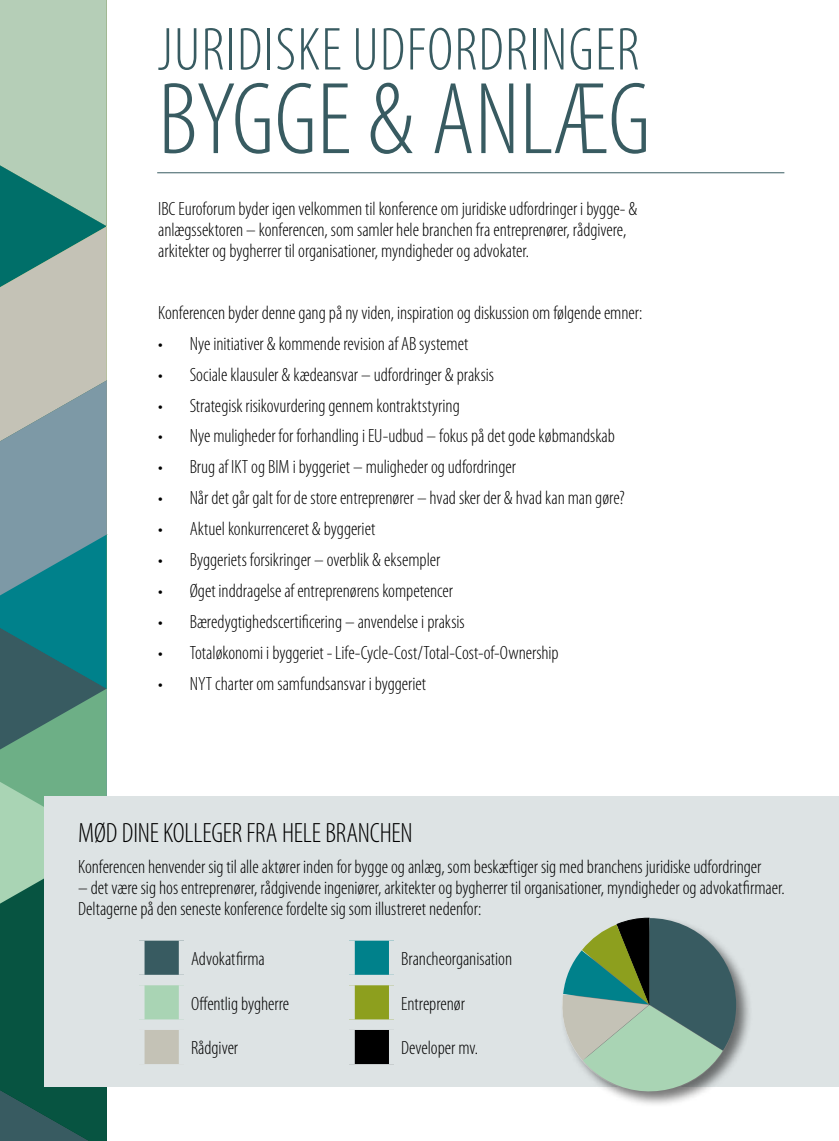
<style>
.page{position:relative;width:839px;height:1141px;background:#fff}
.page>*{position:absolute;margin:0;border:0;box-sizing:border-box;transform-origin:0 0}
.t1{font:300 condensed 103.25px "Myriad Pro";color:#385b61}
.t2{font:300 condensed 61.25px "Myriad Pro";letter-spacing:.02em;color:#385b61}
.t3{font:300 condensed 28px "Myriad Pro";letter-spacing:-.005em;color:#000}
.t4{font:300 condensed 19.25px/21px "Myriad Pro";letter-spacing:-.005em;color:#000}
</style>
<div class="page">
<svg style="left:0;top:0;width:107px;height:1141px;background:#6d9c92"></svg>
<div style="left:45px;top:796px;width:793px;height:290px;background:#dde3e4"></div>
<hr style="left:157px;top:172px;width:627px;height:1px;background:#385b61">
<div style="left:560px;top:916px;width:192px;height:192px;background:#000;opacity:.53"></div>
<svg style="left:560px;top:917px;width:176px;height:186px"></svg>
<div style="left:139px;top:935px;width:45px;height:45px;background:#385b61"></div>
<div style="left:349px;top:935px;width:45px;height:45px;background:#00818b"></div>
<div style="left:139px;top:980px;width:45px;height:45px;background:#a9d4b4"></div>
<div style="left:349px;top:980px;width:45px;height:45px;background:#8d9f1e"></div>
<div style="left:139px;top:1025px;width:45px;height:44px;background:#c4c2b6"></div>
<div style="left:349px;top:1025px;width:45px;height:44px;background:#000"></div>
<div style="left:134px;top:930px;width:55px;height:11px;background:#dde3e4"></div>
<div style="left:134px;top:941px;width:10px;height:34px;background:#dde3e4"></div>
<div style="left:179px;top:941px;width:10px;height:34px;background:#dde3e4"></div>
<div style="left:134px;top:975px;width:55px;height:10px;background:#dde3e4"></div>
<div style="left:134px;top:985px;width:10px;height:34px;background:#dde3e4"></div>
<div style="left:179px;top:985px;width:10px;height:34px;background:#dde3e4"></div>
<div style="left:134px;top:1019px;width:55px;height:11px;background:#dde3e4"></div>
<div style="left:134px;top:1030px;width:10px;height:34px;background:#dde3e4"></div>
<div style="left:179px;top:1030px;width:10px;height:34px;background:#dde3e4"></div>
<div style="left:134px;top:1064px;width:55px;height:11px;background:#dde3e4"></div>
<div style="left:344px;top:985px;width:11px;height:34px;background:#dde3e4"></div>
<div style="left:389px;top:985px;width:10px;height:34px;background:#dde3e4"></div>
<div style="left:344px;top:1019px;width:55px;height:11px;background:#dde3e4"></div>
<div style="left:344px;top:1030px;width:11px;height:34px;background:#dde3e4"></div>
<div style="left:389px;top:1030px;width:10px;height:34px;background:#dde3e4"></div>
<div style="left:344px;top:1064px;width:55px;height:11px;background:#dde3e4"></div>
<div style="left:344px;top:930px;width:55px;height:11px;background:#dde3e4"></div>
<div style="left:344px;top:941px;width:11px;height:34px;background:#dde3e4"></div>
<div style="left:389px;top:941px;width:10px;height:34px;background:#dde3e4"></div>
<div style="left:344px;top:975px;width:55px;height:10px;background:#dde3e4"></div>
<h2 class="t2" style="left:157px;top:13px;width:483px">JURIDISKE UDFORDRINGER</h2>
<h1 class="t1" style="left:158px;top:58px;width:494px">BYGGE &amp; ANLÆG</h1>
<p class="t4" style="left:158px;top:198px;width:481px">IBC Euroforum byder igen velkommen til konference om juridiske udfordringer i bygge- &amp; anlægssektoren – konferencen, som samler hele branchen fra entreprenører, rådgivere, arkitekter og bygherrer til organisationer, myndigheder og advokater.</p>
<p class="t4" style="left:158px;top:302px;width:485px">Konferencen byder denne gang på ny viden, inspiration og diskussion om følgende emner:</p>
<p class="t4" style="left:158px;top:333px;width:311px">• Nye initiativer &amp; kommende revision af AB systemet</p>
<p class="t4" style="left:158px;top:364px;width:337px">• Sociale klausuler &amp; kædeansvar – udfordringer &amp; praksis</p>
<p class="t4" style="left:158px;top:395px;width:303px">• Strategisk risikovurdering gennem kontraktstyring</p>
<p class="t4" style="left:158px;top:425px;width:458px">• Nye muligheder for forhandling i EU-udbud – fokus på det gode købmandskab</p>
<p class="t4" style="left:158px;top:456px;width:359px">• Brug af IKT og BIM i byggeriet – muligheder og udfordringer</p>
<p class="t4" style="left:158px;top:487px;width:468px">• Når det går galt for de store entreprenører – hvad sker der &amp; hvad kan man gøre?</p>
<p class="t4" style="left:158px;top:518px;width:218px">• Aktuel konkurrenceret &amp; byggeriet</p>
<p class="t4" style="left:158px;top:549px;width:283px">• Byggeriets forsikringer – overblik &amp; eksempler</p>
<p class="t4" style="left:158px;top:580px;width:296px">• Øget inddragelse af entreprenørens kompetencer</p>
<p class="t4" style="left:158px;top:611px;width:308px">• Bæredygtighedscertificering – anvendelse i praksis</p>
<p class="t4" style="left:158px;top:642px;width:402px">• Totaløkonomi i byggeriet - Life-Cycle-Cost/Total-Cost-of-Ownership</p>
<p class="t4" style="left:158px;top:673px;width:269px">• NYT charter om samfundsansvar i byggeriet</p>
<h3 class="t3" style="left:78px;top:816px;width:336px">MØD DINE KOLLEGER FRA HELE BRANCHEN</h3>
<p class="t4" style="left:78px;top:856px;width:684px">Konferencen henvender sig til alle aktører inden for bygge og anlæg, som beskæftiger sig med branchens juridiske udfordringer</p>
<p class="t4" style="left:78px;top:877px;width:708px">– det være sig hos entreprenører, rådgivende ingeniører, arkitekter og bygherrer til organisationer, myndigheder og advokatfirmaer.<br>Deltagerne på den seneste konference fordelte sig som illustreret nedenfor:</p>
<p class="t4" style="left:191px;top:948px;width:75px">Advokatfirma</p>
<p class="t4" style="left:401px;top:948px;width:112px">Brancheorganisation</p>
<p class="t4" style="left:191px;top:993px;width:100px">Offentlig bygherre</p>
<p class="t4" style="left:401px;top:993px;width:65px">Entreprenør</p>
<p class="t4" style="left:191px;top:1037px;width:49px">Rådgiver</p>
<p class="t4" style="left:401px;top:1037px;width:78px">Developer mv.</p>
</div>
